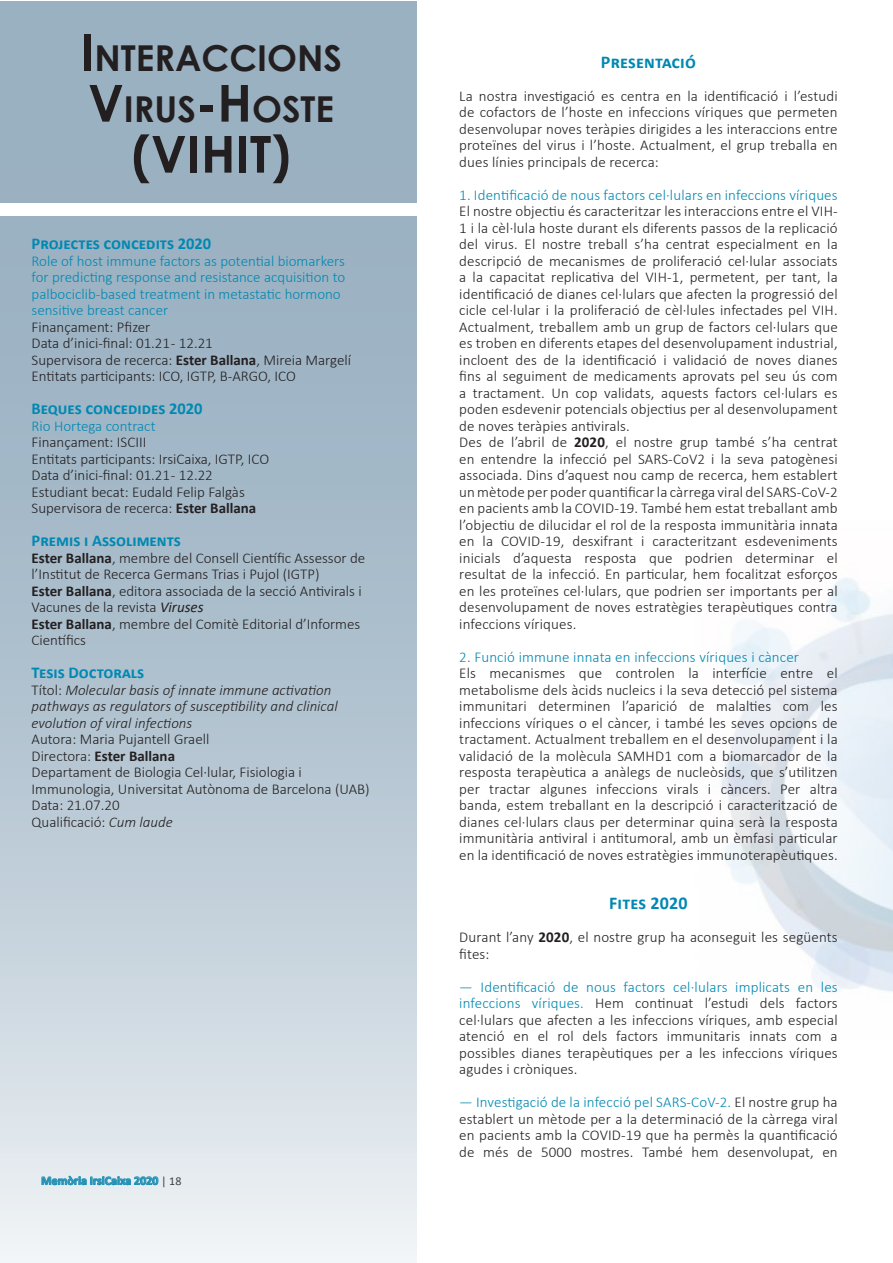
<style>
.page{position:relative;width:893px;height:1263px;background:#fff}
.page>*{position:absolute;margin:0;border:0;box-sizing:border-box;transform-origin:0 0}
.t1{font:700 51px "Century Gothic";color:#231f20}
.t2{font:700 35.7px/51px "Century Gothic";color:#231f20}
.t3{font:700 18px "Calibri";letter-spacing:.01em;color:#0088b2}
.t4{font:700 16.5px "Calibri";color:#0088b2}
.t5{font:300 15px/16.5px "Calibri";letter-spacing:.01em;color:#231f20}
.t6{font:300 15px/16.5px "Calibri";color:#0088b2}
.t7{font:italic 300 15px/16.5px "Calibri";color:#231f20}
.t8{font:700 12px "Calibri";color:#0088b2}
.s1{font-size:51px}
.s2{font-weight:700}
.s3{font-weight:400;font-style:italic}
.s4{font-style:normal}
.s5{font-style:italic}
.s6{font-weight:400;color:#231f20}
.s7{color:#0088b2}
</style>
<div class="page">
<img style="left:721px;top:578px;width:172px;height:414px">
<svg style="left:0;top:1px;width:417px;height:1262px"></svg>
<div style="left:0;top:203px;width:423px;height:13px;background:#fff"></div>
<h2 class="t2" style="left:80px;top:31px;width:264px"><span class="s1">I</span> NTERACCIONS<br><span class="s1">V</span>IRUS<span class="s1">-H</span>OSTE</h2>
<h1 class="t1" style="left:132px;top:115px;width:161px">(VI HIT)</h1>
<p class="t4" style="left:32px;top:232px;width:181px">Projectes concedits 2020</p>
<p class="t6" style="left:32px;top:252px;width:315px">Role of host immune factors as potential biomarkers for predicting response and resistance acquisition to palbociclib-based treatment in metastatic hormono sensitive breast cancer</p>
<p class="t5" style="left:32px;top:318px;width:321px">Finançament: Pfizer<br>Data d’inici-final: 01.21 - 12.21<br>Supervisora de recerca: <span class="s2">Ester Ballana</span>, Mireia Margelí Entitats participants: ICO, IGTP, B-ARGO, ICO</p>
<p class="t4" style="left:32px;top:397px;width:173px">Beques concedides 2020</p>
<p class="t6" style="left:32px;top:417px;width:126px">Rio Hortega contract</p>
<p class="t5" style="left:32px;top:434px;width:239px">Finançament: ISCIII<br>Entitats participants: IrsiCaixa, IGTP, ICO Data d’inici-final: 01.21 - 12.22<br>Estudiant becat: Eudald Felip Falgàs Supervisora de recerca: <span class="s2">Ester Ballana</span></p>
<p class="t4" style="left:32px;top:529px;width:151px">Premis i Assoliments</p>
<p class="t5" style="left:32px;top:549px;width:335px"><span class="s2">Ester Ballana</span>, membre del Consell Científic Assessor de l’Institut de Recerca Germans Trias i Pujol (IGTP)<br><span class="s2">Ester Ballana</span>, editora associada de la secció Antivirals i Vacunes de la revista <span class="s3">Viruses<br></span><span class="s2">Ester Ballana</span>, membre del Comitè Editorial d’Informes Científics</p>
<p class="t4" style="left:32px;top:661px;width:114px">Tesis Doctorals</p>
<p class="t7" style="left:32px;top:681px;width:308px"><span class="s4">Títol:</span> Molecular basis of innate immune activation pathways as regulators of susceptibility and clinical evolution of viral infections</p>
<p class="t5" style="left:32px;top:731px;width:340px">Autora: Maria Pujantell Graell<br>Directora: <span class="s2">Ester Ballana<br></span>Departament de Biologia Cel·lular, Fisiologia i Immunologia, Universitat Autònoma de Barcelona (UAB)<br>Data: 21.07.20<br>Qualificació: <span class="s5">Cum laude</span></p>
<p class="t8" style="left:41px;top:1172px;width:142px">Memòria IrsiCaixa 2020 <span class="s6">| 18</span></p>
<p class="t3" style="left:601px;top:49px;width:97px">Presentació</p>
<p class="t5" style="left:459px;top:87px;width:380px;text-align:justify">La nostra investigació es centra en la identificació i l’estudi de cofactors de l’hoste en infeccions víriques que permeten desenvolupar noves teràpies dirigides a les interaccions entre proteïnes del virus i l’hoste. Actualment, el grup treballa en dues línies principals de recerca:</p>
<p class="t6" style="left:459px;top:186px;width:380px">1. Identificació de nous factors cel·lulars en infeccions víriques</p>
<p class="t5" style="left:459px;top:203px;width:380px">El nostre objectiu és caracteritzar les interaccions entre el VIH-1 i la cèl·lula hoste durant els diferents passos de la replicació del virus. El nostre treball s’ha centrat especialment en la descripció de mecanismes de proliferació cel·lular associats a la capacitat replicativa del VIH-1, permetent, per tant, la identificació de dianes cel·lulars que afecten la progressió del cicle cel·lular i la proliferació de cèl·lules infectades pel VIH.<br>Actualment, treballem amb un grup de factors cel·lulars que es troben en diferents etapes del desenvolupament industrial, incloent des de la identificació i validació de noves dianes fins al seguiment de medicaments aprovats pel seu ús com a tractament. Un cop validats, aquests factors cel·lulars es poden esdevenir potencials objectius per al desenvolupament de noves teràpies antivirals.<br>Des de l’abril de <span class="s2">2020</span>, el nostre grup també s’ha centrat en entendre la infecció pel SARS-CoV2 i la seva patogènesi associada. Dins d’aquest nou camp de recerca, hem establert un mètode per poder quantificar la càrrega viral del SARS-CoV-2 en pacients amb la COVID-19. També hem estat treballant amb l’objectiu de dilucidar el rol de la resposta immunitària innata en la COVID-19, desxifrant i caracteritzant esdeveniments inicials d’aquesta resposta que podrien determinar el resultat de la infecció. En particular, hem focalitzat esforços en les proteïnes cel·lulars, que podrien ser importants per al desenvolupament de noves estratègies terapèutiques contra infeccions víriques.</p>
<p class="t6" style="left:459px;top:648px;width:341px">2. Funció immune innata en infeccions víriques i càncer</p>
<p class="t5" style="left:459px;top:665px;width:380px;text-align:justify">Els mecanismes que controlen la interfície entre el metabolisme dels àcids nucleics i la seva detecció pel sistema immunitari determinen l’aparició de malalties com les infeccions víriques o el càncer, i també les seves opcions de tractament. Actualment treballem en el desenvolupament i la validació de la molècula SAMHD1 com a biomarcador de la resposta terapèutica a anàlegs de nucleòsids, que s’utilitzen per tractar algunes infeccions virals i càncers. Per altra banda, estem treballant en la descripció i caracterització de dianes cel·lulars claus per determinar quina serà la resposta immunitària antiviral i antitumoral, amb un èmfasi particular en la identificació de noves estratègies immunoterapèutiques.</p>
<p class="t3" style="left:609px;top:890px;width:80px">Fites 2020</p>
<p class="t5" style="left:459px;top:929px;width:380px">Durant l’any <span class="s2">2020</span>, el nostre grup ha aconseguit les següents fites:</p>
<p class="t5" style="left:459px;top:978px;width:380px;text-align:justify"><span class="s7">— Identificació de nous factors cel·lulars implicats en les infeccions víriques.</span> Hem continuat l’estudi dels factors cel·lulars que afecten a les infeccions víriques, amb especial atenció en el rol dels factors immunitaris innats com a possibles dianes terapèutiques per a les infeccions víriques agudes i cròniques.</p>
<p class="t5" style="left:459px;top:1094px;width:380px;text-align:justify"><span class="s7">— Investigació de la infecció pel SARS-CoV-2.</span> El nostre grup ha establert un mètode per a la determinació de la càrrega viral en pacients amb la COVID-19 que ha permès la quantificació de més de 5000 mostres. També hem desenvolupat, en</p>
</div>
